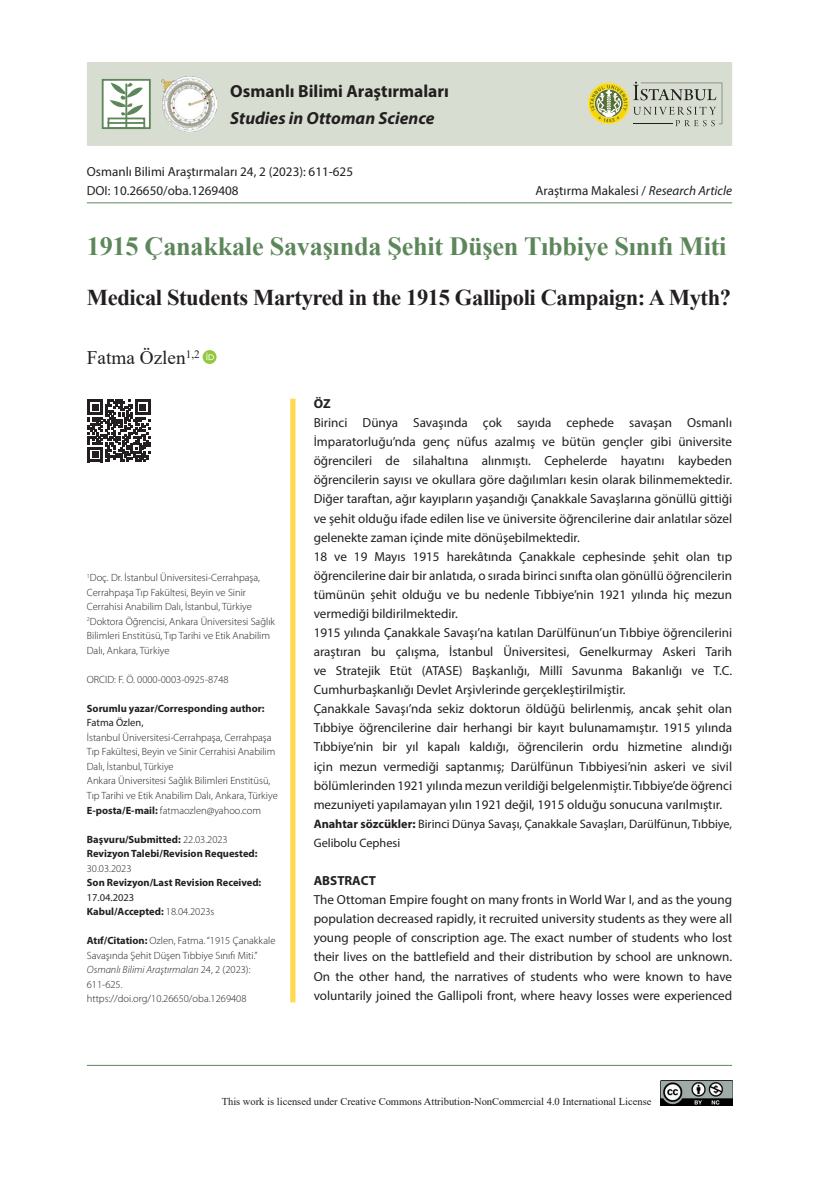
<style>
.page{position:relative;width:819px;height:1191px;background:#fff}
.page>*{position:absolute;margin:0;border:0;box-sizing:border-box;transform-origin:0 0}
.t1{font:700 26.25px "Times New Roman";letter-spacing:-.01em;color:#5d875a}
.t2{font:700 22.57px "Times New Roman";letter-spacing:-.02em;color:#231f20}
.t3{font:19.25px "Times New Roman";color:#231f20}
.t4{font:700 17.5px "Myriad Pro";color:#231f20}
.t5{font:italic 700 17.5px "Myriad Pro";color:#231f20}
.t6{font:13.12px/19.1px "Myriad Pro";color:#231f20}
.t7{font:700 13.12px "Myriad Pro";color:#231f20}
.t8{font:12.25px/18.9px "Myriad Pro";color:#231f20}
.t9{font:300 10.5px/14.5px "Myriad Pro";color:#231f20}
.t10{font:700 10.5px/14.5px "Myriad Pro";color:#231f20}
.t11{font:10.5px "Times New Roman";color:#231f20}
.t12{font:10.5px "Myriad Pro";color:#231f20}
.s1{font-style:italic}
.s2{font-weight:700}
.s3{font-weight:300}
.s4{font-weight:400}
</style>
<div class="page">
<div style="left:87px;top:62px;width:645px;height:84px;background:#d7ded1"></div>
<div style="left:290px;top:399px;width:5px;height:94px;background:#ffda4d"></div>
<div style="left:290px;top:493px;width:5px;height:509px;background:#ffda4d"></div>
<hr style="left:87px;top:202px;width:143px;height:1px;background:#5d875a">
<hr style="left:230px;top:202px;width:63px;height:1px;background:#5d875a">
<hr style="left:293px;top:202px;width:174px;height:1px;background:#5d875a">
<hr style="left:467px;top:202px;width:117px;height:1px;background:#5d875a">
<hr style="left:584px;top:202px;width:148px;height:1px;background:#5d875a">
<div style="left:102px;top:79px;width:49px;height:50px;background:#fff;border:2px solid #5d875a"></div>
<div style="left:107px;top:117px;width:38px;height:12px;border:2px solid #5d875a"></div>
<hr style="left:107px;top:122px;width:37px;height:2px;background:#5d875a">
<svg style="left:110px;top:83px;width:33px;height:33px"></svg>
<hr style="left:125px;top:83px;width:2px;height:46px;background:#5d875a">
<img style="left:161px;top:77px;width:55px;height:54px">
<svg style="left:588px;top:82px;width:134px;height:44px"></svg>
<svg style="left:203px;top:350px;width:13px;height:14px"></svg>
<svg style="left:206px;top:352px;width:8px;height:8px"></svg>
<svg style="left:88px;top:400px;width:62px;height:62px"></svg>
<img style="left:660px;top:1080px;width:72px;height:25px">
<hr style="left:87px;top:1065px;width:645px;height:1px;background:#5d875a">
<h3 class="t4" style="left:230px;top:80px;width:220px">Osmanlı Bilimi Araştırmaları</h3>
<h3 class="t5" style="left:230px;top:106px;width:206px">Studies in Ottoman Science</h3>
<p class="t6" style="left:87px;top:161px;width:268px;line-height:19.8px">Osmanlı Bilimi Araştırmaları 24, 2 (2023): 611-625<br>DOI: 10.26650/oba.1269408</p>
<p class="t6" style="left:535px;top:181px;width:198px">Araştırma Makalesi / <span class="s1">Research Article</span></p>
<h1 class="t1" style="left:87px;top:228px;width:641px">1915 Çanakkale Savaşında Şehit Düşen Tıbbiye Sınıfı Miti</h1>
<h2 class="t2" style="left:87px;top:281px;width:645px">Medical Students Martyred in the 1915 Gallipoli Campaign: A Myth?</h2>
<h3 class="t3" style="left:87px;top:344px;width:114px">Fatma Özlen<sup>1,2</sup></h3>
<p class="t9" style="left:87px;top:570px;width:190px"><sup>1</sup>Doç. Dr. İstanbul Üniversitesi-Cerrahpaşa, Cerrahpaşa Tıp Fakültesi, Beyin ve Sinir Cerrahisi Anabilim Dalı, İstanbul, Türkiye <sup>2</sup>Doktora Öğrencisi, Ankara Üniversitesi Sağlık Bilimleri Enstitüsü, Tıp Tarihi ve Etik Anabilim Dalı, Ankara, Türkiye</p>
<p class="t9" style="left:87px;top:672px;width:143px">ORCID: F. Ö. 0000-0003-0925-8748</p>
<p class="t10" style="left:87px;top:700px;width:179px">Sorumlu yazar/Corresponding author:</p>
<p class="t12" style="left:87px;top:716px;width:58px">Fatma Özlen,</p>
<p class="t9" style="left:87px;top:730px;width:192px">İstanbul Üniversitesi-Cerrahpaşa, Cerrahpaşa Tıp Fakültesi, Beyin ve Sinir Cerrahisi Anabilim Dalı, İstanbul, Türkiye<br>Ankara Üniversitesi Sağlık Bilimleri Enstitüsü, Tıp Tarihi ve Etik Anabilim Dalı, Ankara, Türkiye <span class="s2">E-posta/E-mail:</span> fatmaozlen@yahoo.com</p>
<p class="t10" style="left:87px;top:831px;width:172px">Başvuru/Submitted: <span class="s3">22.03.2023<br></span>Revizyon Talebi/Revision Requested:</p>
<p class="t9" style="left:87px;top:860px;width:46px">30.03.2023</p>
<p class="t10" style="left:87px;top:875px;width:176px">Son Revizyon/Last Revision Received:</p>
<p class="t10" style="left:87px;top:889px;width:129px"><span class="s4">17.04.2023<br></span>Kabul/Accepted: <span class="s3">18.04.2023s</span></p>
<p class="t9" style="left:87px;top:933px;width:190px"><span class="s2">Atıf/Citation:</span> Ozlen, Fatma. “1915 Çanakkale Savaşında Şehit Düşen Tıbbiye Sınıfı Miti.” <span class="s1">Osmanlı Bilimi Araştırmaları</span> 24, 2 (2023):<br>611-625. https://doi.org/10.26650/oba.1269408</p>
<p class="t7" style="left:314px;top:395px;width:18px">ÖZ</p>
<p class="t6" style="left:314px;top:413px;width:420px">Birinci Dünya Savaşında çok sayıda cephede savaşan Osmanlı İmparatorluğu’nda genç nüfus azalmış ve bütün gençler gibi üniversite öğrencileri de silahaltına alınmıştı. Cephelerde hayatını kaybeden öğrencilerin sayısı ve okullara göre dağılımları kesin olarak bilinmemektedir.<br>Diğer taraftan, ağır kayıpların yaşandığı Çanakkale Savaşlarına gönüllü gittiği ve şehit olduğu ifade edilen lise ve üniversite öğrencilerine dair anlatılar sözel gelenekte zaman içinde mite dönüşebilmektedir.<br>18 ve 19 Mayıs 1915 harekâtında Çanakkale cephesinde şehit olan tıp öğrencilerine dair bir anlatıda, o sırada birinci sınıfta olan gönüllü öğrencilerin tümünün şehit olduğu ve bu nedenle Tıbbiye’nin 1921 yılında hiç mezun vermediği bildirilmektedir.<br>1915 yılında Çanakkale Savaşı’na katılan Darülfünun’un Tıbbiye öğrencilerini araştıran bu çalışma, İstanbul Üniversitesi, Genelkurmay Askeri Tarih ve Stratejik Etüt (ATASE) Başkanlığı, Millî Savunma Bakanlığı ve T.C.<br>Cumhurbaşkanlığı Devlet Arşivlerinde gerçekleştirilmiştir.<br>Çanakkale Savaşı’nda sekiz doktorun öldüğü belirlenmiş, ancak şehit olan Tıbbiye öğrencilerine dair herhangi bir kayıt bulunamamıştır. 1915 yılında Tıbbiye’nin bir yıl kapalı kaldığı, öğrencilerin ordu hizmetine alındığı için mezun vermediği saptanmış; Darülfünun Tıbbiyesi’nin askeri ve sivil bölümlerinden 1921 yılında mezun verildiği belgelenmiştir. Tıbbiye’de öğrenci mezuniyeti yapılamayan yılın 1921 değil, 1915 olduğu sonucuna varılmıştır.</p>
<p class="t8" style="left:314px;top:814px;width:420px"><span class="s2">Anahtar sözcükler:</span> Birinci Dünya Savaşı, Çanakkale Savaşları, Darülfünun, Tıbbiye,<br>Gelibolu Cephesi</p>
<p class="t7" style="left:314px;top:872px;width:64px">ABSTRACT</p>
<p class="t6" style="left:314px;top:890px;width:420px;text-align:justify">The Ottoman Empire fought on many fronts in World War I, and as the young population decreased rapidly, it recruited university students as they were all young people of conscription age. The exact number of students who lost their lives on the battlefield and their distribution by school are unknown.<br>On the other hand, the narratives of students who were known to have voluntarily joined the Gallipoli front, where heavy losses were experienced</p>
<p class="t11" style="left:222px;top:1094px;width:431px">This work is licensed under Creative Commons Attribution-NonCommercial 4.0 International License</p>
</div>
